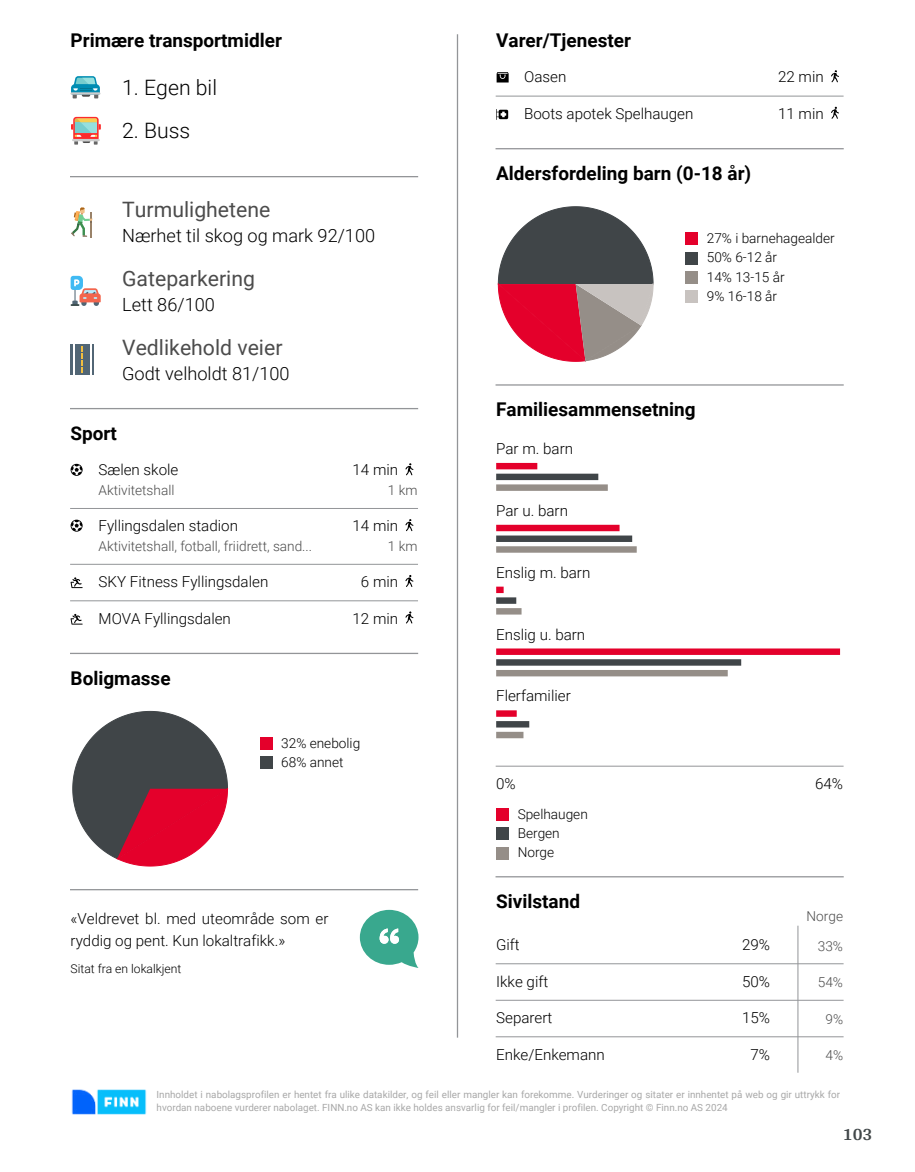
<style>
.page{position:relative;width:915px;height:1172px;background:#fff}
.page>*{position:absolute;margin:0;border:0;box-sizing:border-box;transform-origin:0 0}
.t1{font:21.15px "Roboto";color:#4c4c4c}
.t2{font:300 21.15px "Roboto";color:#000}
.t3{font:700 18.9px "Roboto";color:#000}
.t4{font:300 18.15px "Roboto";color:#000}
.t5{font:700 18px "Arya";color:#414749}
.t6{font:300 15.15px/21.5px "Roboto";color:#000}
.t7{font:300 13.65px/19.4px "Roboto";color:#000}
.t8{font:300 13.65px "Roboto";color:#4c4c4c}
.t9{font:300 12.15px "Roboto";color:#000}
.t10{font:9.9px/12.9px "Roboto";color:#a8a8a8}
</style>
<div class="page">
<hr style="left:456px;top:35px;width:2px;height:1002px;background:#939598">
<svg style="left:71px;top:76px;width:29px;height:22px"></svg>
<svg style="left:71px;top:117px;width:30px;height:28px"></svg>
<hr style="left:71px;top:176px;width:346px;height:1px;background:#939598">
<svg style="left:71px;top:207px;width:22px;height:30px"></svg>
<svg style="left:71px;top:276px;width:30px;height:30px"></svg>
<div style="left:71px;top:345px;width:23px;height:30px;background:#526675"></div>
<hr style="left:73px;top:345px;width:1px;height:30px;background:#fff">
<hr style="left:90px;top:345px;width:2px;height:30px;background:#fff">
<svg style="left:82px;top:347px;width:1px;height:26px"></svg>
<hr style="left:71px;top:408px;width:346px;height:1px;background:#939598">
<svg style="left:71px;top:464px;width:12px;height:12px"></svg>
<svg style="left:405px;top:463px;width:8px;height:12px"></svg>
<hr style="left:71px;top:508px;width:346px;height:1px;background:#939598">
<svg style="left:71px;top:520px;width:12px;height:12px"></svg>
<svg style="left:405px;top:519px;width:8px;height:12px"></svg>
<hr style="left:71px;top:564px;width:346px;height:1px;background:#939598">
<svg style="left:71px;top:577px;width:12px;height:11px"></svg>
<svg style="left:405px;top:575px;width:8px;height:12px"></svg>
<hr style="left:71px;top:600px;width:346px;height:1px;background:#939598">
<svg style="left:71px;top:614px;width:12px;height:11px"></svg>
<svg style="left:405px;top:611px;width:8px;height:12px"></svg>
<hr style="left:71px;top:653px;width:346px;height:1px;background:#939598">
<svg style="left:72px;top:711px;width:156px;height:156px"></svg>
<div style="left:260px;top:737px;width:12px;height:13px;background:#e4002b"></div>
<div style="left:260px;top:756px;width:12px;height:13px;background:#404548"></div>
<hr style="left:71px;top:889px;width:346px;height:1px;background:#939598">
<svg style="left:360px;top:910px;width:58px;height:58px"></svg>
<svg style="left:496px;top:72px;width:12px;height:11px"></svg>
<svg style="left:831px;top:70px;width:7px;height:12px"></svg>
<hr style="left:496px;top:96px;width:346px;height:1px;background:#939598">
<svg style="left:496px;top:109px;width:12px;height:11px"></svg>
<svg style="left:831px;top:107px;width:7px;height:12px"></svg>
<hr style="left:496px;top:148px;width:346px;height:1px;background:#939598">
<svg style="left:497px;top:206px;width:156px;height:156px"></svg>
<div style="left:685px;top:232px;width:13px;height:13px;background:#e4002b"></div>
<div style="left:685px;top:252px;width:13px;height:13px;background:#404548"></div>
<div style="left:685px;top:271px;width:13px;height:13px;background:#958e88"></div>
<div style="left:685px;top:290px;width:13px;height:13px;background:#c8c3c0"></div>
<hr style="left:496px;top:384px;width:346px;height:2px;background:#939598">
<div style="left:496px;top:463px;width:41px;height:6px;background:#e4002b"></div>
<div style="left:496px;top:474px;width:102px;height:6px;background:#404548"></div>
<div style="left:496px;top:484px;width:111px;height:7px;background:#958e88"></div>
<div style="left:496px;top:525px;width:123px;height:6px;background:#e4002b"></div>
<div style="left:496px;top:535px;width:136px;height:7px;background:#404548"></div>
<div style="left:496px;top:546px;width:140px;height:7px;background:#958e88"></div>
<div style="left:496px;top:587px;width:7px;height:6px;background:#e4002b"></div>
<div style="left:496px;top:597px;width:20px;height:7px;background:#404548"></div>
<div style="left:496px;top:608px;width:25px;height:6px;background:#958e88"></div>
<div style="left:496px;top:648px;width:343px;height:7px;background:#e4002b"></div>
<div style="left:496px;top:659px;width:245px;height:7px;background:#404548"></div>
<div style="left:496px;top:670px;width:231px;height:6px;background:#958e88"></div>
<div style="left:496px;top:710px;width:20px;height:7px;background:#e4002b"></div>
<div style="left:496px;top:721px;width:33px;height:6px;background:#404548"></div>
<div style="left:496px;top:732px;width:27px;height:6px;background:#958e88"></div>
<hr style="left:496px;top:766px;width:346px;height:1px;background:#939598">
<div style="left:496px;top:808px;width:13px;height:13px;background:#e4002b"></div>
<div style="left:496px;top:827px;width:13px;height:13px;background:#404548"></div>
<div style="left:496px;top:847px;width:13px;height:12px;background:#958e88"></div>
<hr style="left:496px;top:876px;width:346px;height:1px;background:#939598">
<hr style="left:797px;top:926px;width:1px;height:146px;background:#939598">
<hr style="left:496px;top:963px;width:346px;height:1px;background:#939598">
<hr style="left:496px;top:1000px;width:346px;height:1px;background:#939598">
<hr style="left:496px;top:1036px;width:346px;height:1px;background:#939598">
<img style="left:71px;top:1089px;width:76px;height:26px">
<p class="t3" style="left:71px;top:27px;width:213px">Primære transportmidler</p>
<h1 class="t2" style="left:122px;top:73px;width:96px">1. Egen bil</h1>
<h1 class="t2" style="left:122px;top:116px;width:70px">2. Buss</h1>
<h1 class="t1" style="left:122px;top:195px;width:150px">Turmulighetene</h1>
<p class="t4" style="left:122px;top:223px;width:254px">Nærhet til skog og mark 92/100</p>
<h1 class="t1" style="left:122px;top:264px;width:134px">Gateparkering</h1>
<p class="t4" style="left:122px;top:292px;width:94px">Lett 86/100</p>
<h1 class="t1" style="left:122px;top:332px;width:162px">Vedlikehold veier</h1>
<p class="t4" style="left:122px;top:360px;width:169px">Godt velholdt 81/100</p>
<p class="t3" style="left:71px;top:420px;width:48px">Sport</p>
<p class="t6" style="left:98px;top:459px;width:81px">Sælen skole</p>
<p class="t6" style="left:352px;top:459px;width:47px">14 min</p>
<p class="t8" style="left:98px;top:481px;width:77px">Aktivitetshall</p>
<p class="t8" style="left:388px;top:481px;width:31px">1 km</p>
<p class="t6" style="left:98px;top:515px;width:141px">Fyllingsdalen stadion</p>
<p class="t6" style="left:352px;top:515px;width:47px">14 min</p>
<p class="t8" style="left:98px;top:537px;width:215px">Aktivitetshall, fotball, friidrett, sand...</p>
<p class="t8" style="left:388px;top:537px;width:31px">1 km</p>
<p class="t6" style="left:98px;top:570px;width:171px">SKY Fitness Fyllingsdalen</p>
<p class="t6" style="left:361px;top:570px;width:39px">6 min</p>
<p class="t6" style="left:98px;top:607px;width:134px">MOVA Fyllingsdalen</p>
<p class="t6" style="left:352px;top:607px;width:47px">12 min</p>
<p class="t3" style="left:71px;top:665px;width:101px">Boligmasse</p>
<p class="t7" style="left:281px;top:733px;width:80px">32% enebolig<br>68% annet</p>
<p class="t3" style="left:496px;top:27px;width:136px">Varer/Tjenester</p>
<p class="t6" style="left:524px;top:66px;width:44px">Oasen</p>
<p class="t6" style="left:777px;top:66px;width:47px">22 min</p>
<p class="t6" style="left:524px;top:102px;width:171px">Boots apotek Spelhaugen</p>
<p class="t6" style="left:777px;top:102px;width:47px">11 min</p>
<p class="t3" style="left:496px;top:160px;width:256px">Aldersfordeling barn (0-18 år)</p>
<p class="t7" style="left:706px;top:228px;width:129px">27% i barnehagealder<br>50% 6-12 år<br>14% 13-15 år<br>9% 16-18 år</p>
<p class="t3" style="left:496px;top:396px;width:201px">Familiesammensetning</p>
<p class="t6" style="left:496px;top:437px;width:78px">Par m. barn</p>
<p class="t6" style="left:496px;top:499px;width:73px">Par u. barn</p>
<p class="t6" style="left:496px;top:561px;width:96px">Enslig m. barn</p>
<p class="t6" style="left:496px;top:623px;width:91px">Enslig u. barn</p>
<p class="t6" style="left:496px;top:685px;width:76px">Flerfamilier</p>
<p class="t6" style="left:496px;top:772px;width:21px">0%</p>
<p class="t6" style="left:814px;top:772px;width:29px">64%</p>
<p class="t7" style="left:517px;top:803px;width:72px">Spelhaugen<br>Bergen<br>Norge</p>
<p class="t3" style="left:496px;top:888px;width:85px">Sivilstand</p>
<p class="t8" style="left:806px;top:906px;width:38px">Norge</p>
<p class="t6" style="left:496px;top:933px;width:25px">Gift</p>
<p class="t6" style="left:741px;top:933px;width:29px">29%</p>
<p class="t8" style="left:817px;top:936px;width:27px">33%</p>
<p class="t6" style="left:496px;top:970px;width:54px">Ikke gift</p>
<p class="t6" style="left:741px;top:970px;width:29px">50%</p>
<p class="t8" style="left:817px;top:973px;width:27px">54%</p>
<p class="t6" style="left:496px;top:1006px;width:58px">Separert</p>
<p class="t6" style="left:741px;top:1006px;width:29px">15%</p>
<p class="t8" style="left:825px;top:1009px;width:19px">9%</p>
<p class="t6" style="left:496px;top:1043px;width:110px">Enke/Enkemann</p>
<p class="t6" style="left:750px;top:1043px;width:21px">7%</p>
<p class="t8" style="left:825px;top:1046px;width:19px">4%</p>
<p class="t10" style="left:156px;top:1087px;width:684px">Innholdet i nabolagsprofilen er hentet fra ulike datakilder, og feil eller mangler kan forekomme. Vurderinger og sitater er innhentet på web og gir uttrykk for hvordan naboene vurderer nabolaget. FINN.no AS kan ikke holdes ansvarlig for feil/mangler i profilen. Copyright © Finn.no AS 2024</p>
<p class="t6" style="left:71px;top:907px;width:259px">«Veldrevet bl. med uteområde som er ryddig og pent. Kun lokaltrafikk.»</p>
<p class="t9" style="left:71px;top:960px;width:112px">Sitat fra en lokalkjent</p>
<p class="t5" style="left:842px;top:1123px;width:31px">103</p>
</div>
